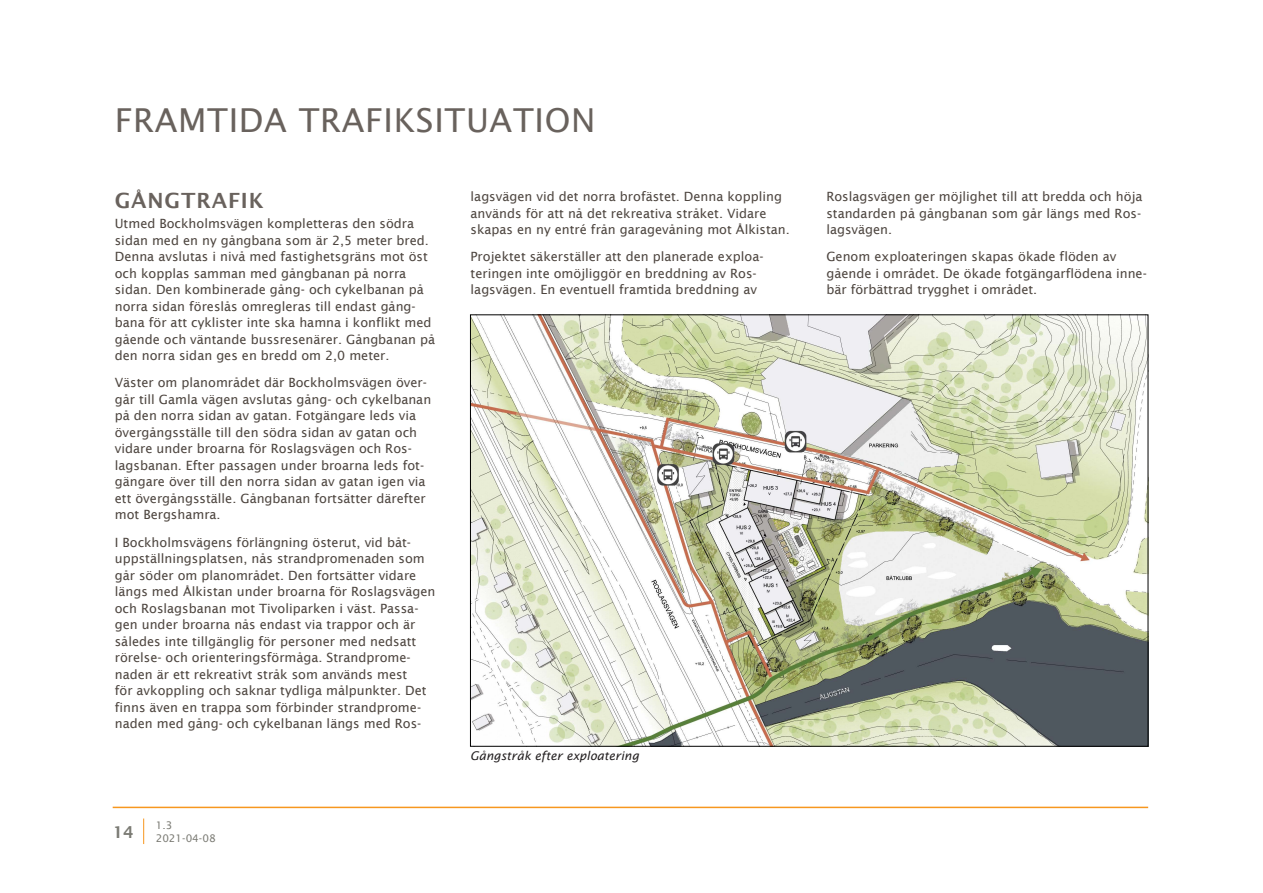
<style>
.page{position:relative;width:1263px;height:893px;background:#fff}
.page>*{position:absolute;margin:0;border:0;box-sizing:border-box;transform-origin:0 0}
.Rubrik_1{font:33px "Lucida Sans";letter-spacing:.02em;color:#69625d}
.Rubrik_2{font:600 21px "Lucida Sans";letter-spacing:.04em;color:#69625d}
.t1{font:600 16.5px "Lucida Sans";color:#7a7a73}
.Brödtext_sans_serif{font:12.75px/16.5px "Lucida Sans";color:#4d453f}
.Bildtext_onumrerad{font:italic 12px "Lucida Sans";color:#231f20}
.t2{font:10.5px/12.6px "Lucida Sans";color:#7a7a73}
</style>
<div class="page">
<hr style="left:113px;top:807px;width:1035px;height:1px;background:#f7971f">
<svg style="left:143px;top:818px;width:1px;height:26px"></svg>
<img style="left:472px;top:317px;width:674px;height:427px">
<p class="Rubrik_1" style="left:115px;top:101px;width:482px">FRAMTIDA TRAFIKSITUATION</p>
<p class="Rubrik_2" style="left:115px;top:188px;width:150px">GÅNGTRAFIK</p>
<p class="Brödtext_sans_serif" style="left:115px;top:215px;width:322px">Utmed Bockholmsvägen kompletteras den södra sidan med en ny gångbana som är 2,5 meter bred.<br>Denna avslutas i nivå med fastighetsgräns mot öst och kopplas samman med gångbanan på norra sidan. Den kombinerade gång- och cykelbanan på norra sidan föreslås omregleras till endast gång&shy;bana för att cyklister inte ska hamna i konflikt med gående och väntande bussresenärer. Gångbanan på den norra sidan ges en bredd om 2,0 meter.</p>
<p class="Brödtext_sans_serif" style="left:115px;top:375px;width:318px">Väster om planområdet där Bockholmsvägen över&shy;går till Gamla vägen avslutas gång- och cykelbanan på den norra sidan av gatan. Fotgängare leds via övergångsställe till den södra sidan av gatan och vidare under broarna för Roslagsvägen och Ros&shy;lagsbanan. Efter passagen under broarna leds fot&shy;gängare över till den norra sidan av gatan igen via ett övergångsställe. Gångbanan fortsätter därefter mot Bergshamra.</p>
<p class="Brödtext_sans_serif" style="left:115px;top:534px;width:322px">I Bockholmsvägens förlängning österut, vid båt&shy;uppställningsplatsen, nås strandpromenaden som går söder om planområdet. Den fortsätter vidare längs med Ålkistan under broarna för Roslagsvägen och Roslagsbanan mot Tivoliparken i väst. Passa&shy;gen under broarna nås endast via trappor och är således inte tillgänglig för personer med nedsatt rörelse- och orienteringsförmåga. Strandprome&shy;naden är ett rekreativt stråk som används mest<br>för avkoppling och saknar tydliga målpunkter. Det finns även en trappa som förbinder strandprome&shy;naden med gång- och cykelbanan längs med Ros-</p>
<p class="t1" style="left:113px;top:822px;width:23px">14</p>
<p class="t2" style="left:156px;top:819px;width:61px">1.3<br>2021-04-08</p>
<p class="Brödtext_sans_serif" style="left:471px;top:188px;width:321px">lagsvägen vid det norra brofästet. Denna koppling används för att nå det rekreativa stråket. Vidare skapas en ny entré från garagevåning mot Ålkistan.</p>
<p class="Brödtext_sans_serif" style="left:471px;top:248px;width:295px">Projektet säkerställer att den planerade exploa&shy;teringen inte omöjliggör en breddning av Ros&shy;lagsvägen. En eventuell framtida breddning av</p>
<p class="Bildtext_onumrerad" style="left:470px;top:749px;width:170px">Gångstråk efter exploatering</p>
<p class="Brödtext_sans_serif" style="left:826px;top:188px;width:318px;text-align:justify">Roslagsvägen ger möjlighet till att bredda och höja standarden på gångbanan som går längs med Ros&shy;lagsvägen.</p>
<p class="Brödtext_sans_serif" style="left:826px;top:248px;width:322px">Genom exploateringen skapas ökade flöden av gående i området. De ökade fotgängarflödena inne&shy;bär förbättrad trygghet i området.</p>
</div>
